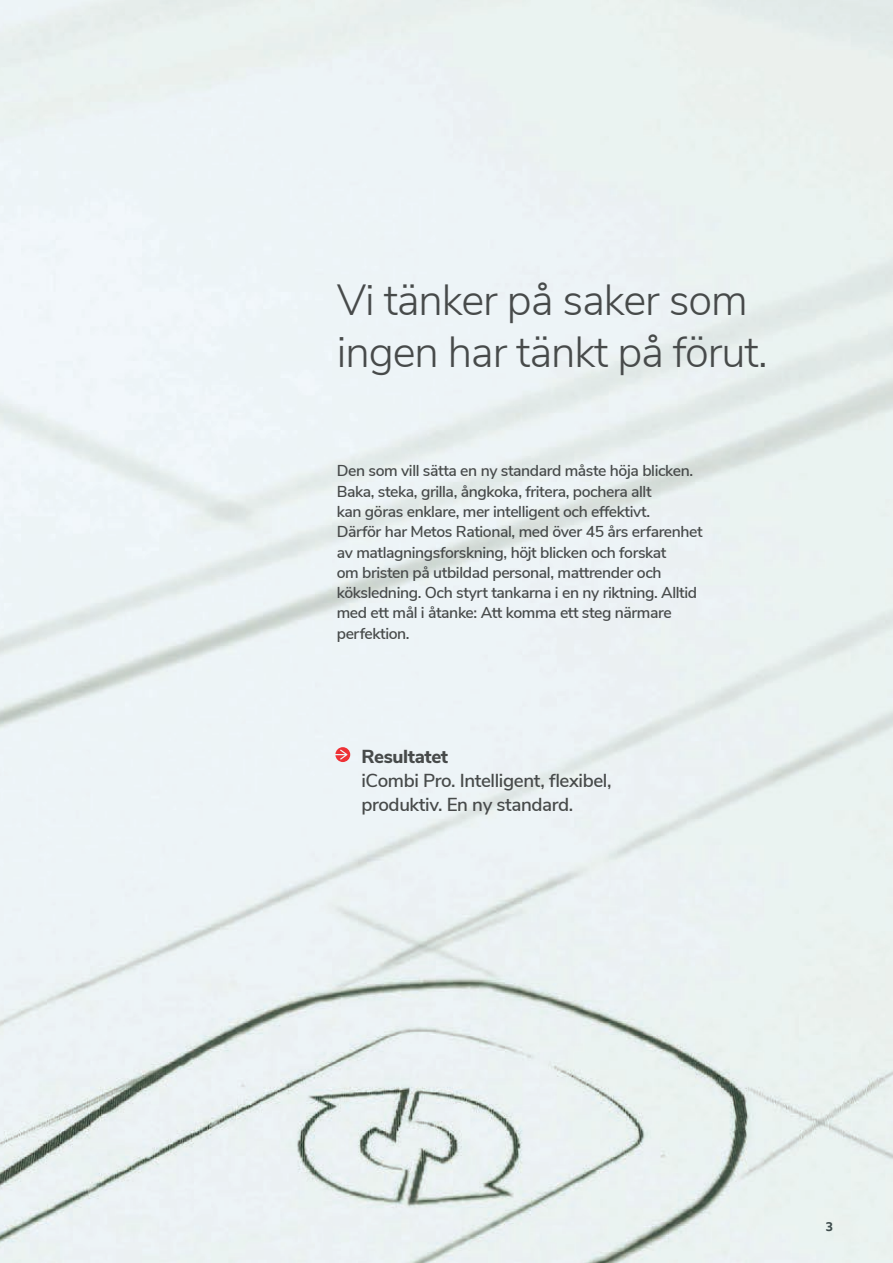
<style>
.page{position:relative;width:893px;height:1263px;background:#fff}
.page>*{position:absolute;margin:0;border:0;box-sizing:border-box;transform-origin:0 0}
.t1{font:300 43.5px/52.2px "Nunito Sans";letter-spacing:-.025em;color:#474a4a}
.t2{font:600 18.75px/24px "Nunito Sans";letter-spacing:-.02em;color:#474a4a}
.t3{font:800 18.75px "Nunito Sans";letter-spacing:-.02em;color:#474a4a}
.t4{font:600 15.75px/20.2px "Nunito Sans";letter-spacing:-.025em;color:#474a4a}
.t5{font:700 12.75px "RATIONAL Sans TT";color:#3e4b4c}
</style>
<div class="page">
<img style="left:0;top:0;width:893px;height:1263px">
<svg style="left:335px;top:747px;width:15px;height:15px"></svg>
<h1 class="t1" style="left:337px;top:271px;width:432px">Vi tänker på saker som ingen har tänkt på förut.</h1>
<p class="t4" style="left:337px;top:460px;width:367px">Den som vill sätta en ny standard måste höja blicken.<br>Baka, steka, grilla, ångkoka, fritera, pochera allt<br>kan göras enklare, mer intelligent och effektivt.<br>Därför har Metos Rational, med över 45 års erfarenhet av matlagningsforskning, höjt blicken och forskat<br>om bristen på utbildad personal, mattrender och köksledning. Och styrt tankarna i en ny riktning. Alltid med ett mål i åtanke: Att komma ett steg närmare perfektion.</p>
<p class="t3" style="left:361px;top:743px;width:88px">Resultatet</p>
<p class="t2" style="left:361px;top:767px;width:252px">iCombi Pro. Intelligent, flexibel, produktiv. En ny standard.</p>
<p class="t5" style="left:826px;top:1218px;width:9px">3</p>
</div>
